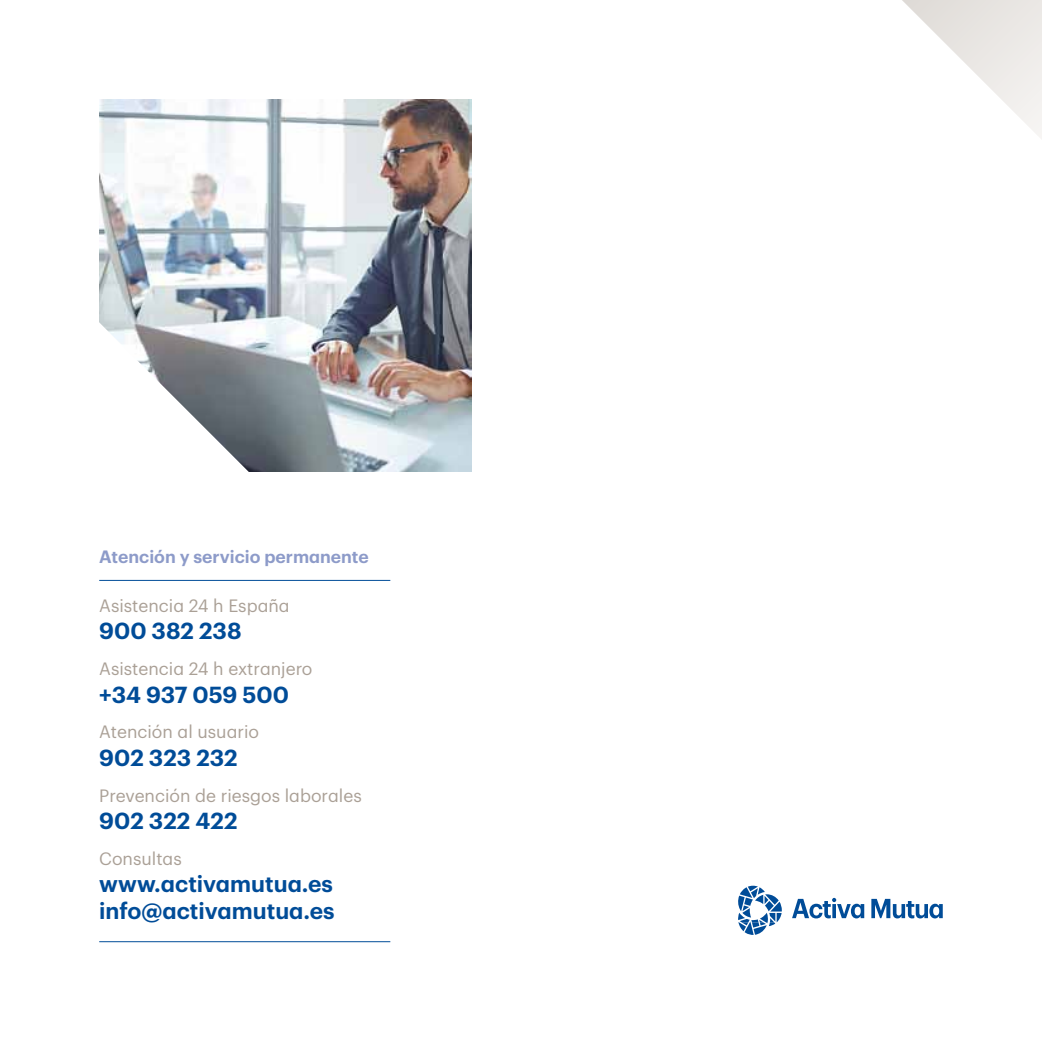
<style>
.page{position:relative;width:1042px;height:1042px;background:#fff}
.page>*{position:absolute;margin:0;border:0;box-sizing:border-box;transform-origin:0 0}
.t1{font:600 22.75px/27.3px "Graphik";color:#004c98}
.t2{font:17.5px "Graphik";color:#aaa096}
.t3{font:600 17.5px "Graphik";color:#8d9bc9}
</style>
<div class="page">
<hr style="left:99px;top:580px;width:291px;height:1px;background:#004c98">
<hr style="left:99px;top:941px;width:291px;height:1px;background:#004c98">
<svg style="left:738px;top:885px;width:205px;height:50px"></svg>
<svg style="left:902px;top:0;width:140px;height:139px"></svg>
<img style="left:99px;top:99px;width:372px;height:372px">
<svg style="left:99px;top:307px;width:184px;height:165px"></svg>
<p class="t3" style="left:99px;top:543px;width:271px">Atención y servicio permanente</p>
<p class="t2" style="left:99px;top:592px;width:192px">Asistencia 24 h España</p>
<h1 class="t1" style="left:99px;top:615px;width:144px">900 382 238</h1>
<p class="t2" style="left:99px;top:656px;width:215px">Asistencia 24 h extranjero</p>
<h1 class="t1" style="left:99px;top:679px;width:191px">+34 937 059 500</h1>
<p class="t2" style="left:99px;top:719px;width:161px">Atención al usuario</p>
<h1 class="t1" style="left:99px;top:742px;width:140px">902 323 232</h1>
<p class="t2" style="left:99px;top:782px;width:264px">Prevención de riesgos laborales</p>
<h1 class="t1" style="left:99px;top:805px;width:140px">902 322 422</h1>
<p class="t2" style="left:99px;top:845px;width:84px">Consultas</p>
<h1 class="t1" style="left:99px;top:868px;width:237px">www.activamutua.es info@activamutua.es</h1>
</div>
